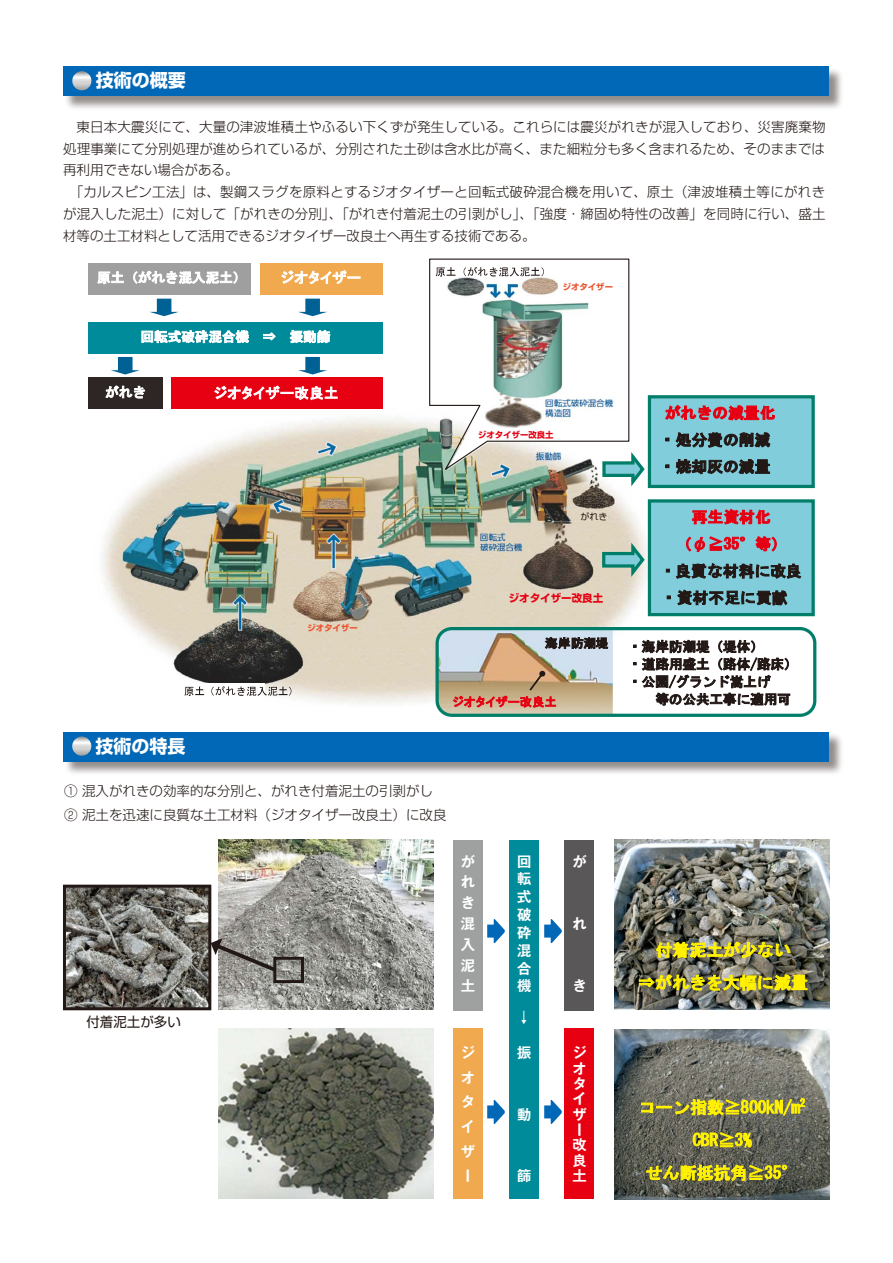
<style>
.page{position:relative;width:893px;height:1263px;background:#fff}
.page>*{position:absolute;margin:0;border:0;box-sizing:border-box;transform-origin:0 0}
.t1{font:700 18px "Shin Go Pro";color:#fff}
.t2{font:700 15px "Gothic MB101 Pro De";color:#fff}
.t3{font:700 14.25px/15.3px "Gothic MB101 Pro De";color:#fff;text-align:justify}
.t4{font:14.25px "MS P Gothic";letter-spacing:.04em;color:#fff}
.t5{font:300 13.5px/21.8px "Shin Go Pro";letter-spacing:.01em;color:#221815}
.t6{font:13.5px "Shin Go Pro";color:#221815}
.t7{font:700 10.5px "Shin Go Pro";color:#e60012}
.t8{font:9px "Shin Go Pro";color:#221815}
.t9{font:700 8.4px "Shin Go Pro";color:#ea5532}
.t10{font:700 8.4px "Shin Go Pro";color:#e60012}
</style>
<div class="page">
<img style="left:88px;top:263px;width:577px;height:443px">
<div style="left:649px;top:397px;width:164px;height:89px;background:#82cddb"></div>
<div style="left:648px;top:395px;width:167px;height:93px;border:3px solid #007e69"></div>
<div style="left:649px;top:501px;width:164px;height:114px;background:#82cddb"></div>
<div style="left:648px;top:499px;width:167px;height:117px;border:3px solid #007e69"></div>
<div style="left:453px;top:841px;width:30px;height:170px;background:#9fa0a0"></div>
<div style="left:453px;top:1028px;width:30px;height:170px;background:#f0a94e"></div>
<div style="left:564px;top:1028px;width:30px;height:170px;background:#e60012"></div>
<div style="left:509px;top:984px;width:29px;height:214px;background:#008b9b"></div>
<div style="left:509px;top:841px;width:29px;height:170px;background:#008b9b"></div>
<div style="left:564px;top:841px;width:30px;height:170px;background:#595757"></div>
<img style="left:63px;top:66px;width:779px;height:42px">
<div style="left:64px;top:66px;width:765px;height:30px;background:#0068b7"></div>
<svg style="left:72px;top:71px;width:19px;height:19px"></svg>
<img style="left:63px;top:732px;width:779px;height:41px">
<div style="left:64px;top:732px;width:765px;height:29px;background:#0068b7"></div>
<svg style="left:72px;top:736px;width:19px;height:20px"></svg>
<img style="left:614px;top:1029px;width:215px;height:170px">
<img style="left:67px;top:889px;width:140px;height:117px">
<div style="left:63px;top:885px;width:148px;height:125px;border:3px solid #221815"></div>
<img style="left:219px;top:839px;width:214px;height:170px">
<div style="left:273px;top:957px;width:31px;height:26px;border:3px solid #221815"></div>
<img style="left:219px;top:1029px;width:214px;height:170px">
<img style="left:614px;top:839px;width:215px;height:170px">
<div style="left:91px;top:329px;width:402px;height:38px;background:#fff"></div>
<div style="left:322px;top:267px;width:119px;height:39px;background:#fff"></div>
<div style="left:204px;top:683px;width:61px;height:20px;background:#fff"></div>
<svg style="left:184px;top:687px;width:20px;height:9px"></svg>
<svg style="left:211px;top:686px;width:80px;height:10px"></svg>
<div style="left:88px;top:263px;width:162px;height:32px;background:#9f9fa0"></div>
<svg style="left:98px;top:272px;width:25px;height:12px"></svg>
<svg style="left:133px;top:271px;width:104px;height:13px"></svg>
<div style="left:260px;top:263px;width:122px;height:31px;background:#f0a94e"></div>
<div style="left:88px;top:322px;width:294px;height:31px;background:#008b9b"></div>
<svg style="left:142px;top:330px;width:107px;height:13px"></svg>
<svg style="left:263px;top:333px;width:12px;height:7px"></svg>
<svg style="left:150px;top:299px;width:29px;height:17px"></svg>
<svg style="left:298px;top:299px;width:29px;height:17px"></svg>
<svg style="left:111px;top:357px;width:29px;height:17px"></svg>
<svg style="left:290px;top:330px;width:40px;height:44px"></svg>
<div style="left:88px;top:377px;width:75px;height:32px;background:#2e2624"></div>
<svg style="left:106px;top:386px;width:39px;height:12px"></svg>
<div style="left:171px;top:377px;width:211px;height:32px;background:#e60012"></div>
<svg style="left:665px;top:405px;width:110px;height:16px"></svg>
<svg style="left:676px;top:432px;width:94px;height:15px"></svg>
<svg style="left:676px;top:459px;width:94px;height:15px"></svg>
<svg style="left:692px;top:509px;width:78px;height:16px"></svg>
<svg style="left:686px;top:537px;width:59px;height:15px"></svg>
<svg style="left:756px;top:536px;width:20px;height:15px"></svg>
<svg style="left:666px;top:569px;width:4px;height:3px"></svg>
<svg style="left:678px;top:590px;width:109px;height:15px"></svg>
<svg style="left:600px;top:543px;width:47px;height:39px;background:#a5c6ba"></svg>
<img style="left:429px;top:258px;width:218px;height:233px">
<img style="left:437px;top:629px;width:176px;height:84px">
<img style="left:439px;top:684px;width:14px;height:20px">
<div style="left:435px;top:627px;width:381px;height:90px;border:3px solid #007e69;border-radius:15px"></div>
<svg style="left:545px;top:637px;width:63px;height:12px"></svg>
<svg style="left:642px;top:640px;width:148px;height:65px"></svg>
<img style="left:656px;top:942px;width:134px;height:16px">
<img style="left:639px;top:974px;width:168px;height:16px">
<svg style="left:641px;top:1098px;width:164px;height:17px;background:#aca637"></svg>
<svg style="left:693px;top:1132px;width:58px;height:15px"></svg>
<svg style="left:646px;top:1165px;width:141px;height:16px;background:#aea727"></svg>
<div style="left:581px;top:512px;width:27px;height:9px;background:#e2d7c2"></div>
<svg style="left:282px;top:270px;width:78px;height:14px"></svg>
<svg style="left:215px;top:386px;width:122px;height:14px"></svg>
<div style="left:561px;top:279px;width:64px;height:14px;background:#fff"></div>
<div style="left:497px;top:428px;width:34px;height:11px;background:#fff"></div>
<svg style="left:453px;top:670px;width:103px;height:37px;background:#c59072"></svg>
<svg style="left:676px;top:563px;width:125px;height:15px"></svg>
<svg style="left:487px;top:1099px;width:18px;height:25px"></svg>
<svg style="left:544px;top:1099px;width:18px;height:25px"></svg>
<svg style="left:487px;top:919px;width:18px;height:24px"></svg>
<svg style="left:544px;top:919px;width:18px;height:24px"></svg>
<svg style="left:211px;top:938px;width:69px;height:37px;background:#8e8b87"></svg>
<p class="t1" style="left:96px;top:66px;width:91px">技術の概要</p>
<p class="t5" style="left:63px;top:114px;width:764px">　東日本大震災にて、大量の津波堆積土やふるい下くずが発生している。これらには震災がれきが混入しており、災害廃棄物処理事業にて分別処理が進められているが、分別された土砂は含水比が高く、また細粒分も多く含まれるため、そのままでは再利用できない場合がある。<br>　「カルスピン工法」は、製鋼スラグを原料とするジオタイザーと回転式破砕混合機を用いて、原土（津波堆積土等にがれきが混入した泥土）に対して「がれきの分別」、「がれき付着泥土の引剥がし」、「強度・締固め特性の改善」を同時に行い、盛土材等の土工材料として活用できるジオタイザー改良土へ再生する技術である。</p>
<p class="t4" style="left:281px;top:270px;width:81px">ジオタイザー</p>
<p class="t4" style="left:214px;top:386px;width:126px">ジオタイザー改良土</p>
<p class="t9" style="left:307px;top:621px;width:52px">ジオタイザー</p>
<p class="t9" style="left:563px;top:280px;width:52px">ジオタイザー</p>
<p class="t10" style="left:478px;top:428px;width:77px">ジオタイザー改良土</p>
<p class="t8" style="left:580px;top:509px;width:28px">がれき</p>
<p class="t7" style="left:509px;top:589px;width:96px">ジオタイザー改良土</p>
<p class="t1" style="left:95px;top:731px;width:92px">技術の特長</p>
<p class="t5" style="left:64px;top:778px;width:384px;line-height:24px">① 混入がれきの効率的な分別と、がれき付着泥土の引剥がし<br>② 泥土を迅速に良質な土工材料（ジオタイザー改良土）に改良</p>
<p class="t6" style="left:86px;top:1011px;width:96px">付着泥土が多い</p>
<p class="t3" style="left:461px;top:849px;width:16px;line-height:20.9px">がれき混入泥土</p>
<p class="t3" style="left:517px;top:850px;width:16px;line-height:17.9px">回転式破砕混合機</p>
<p class="t3" style="left:572px;top:852px;width:16px">が</p>
<p class="t3" style="left:572px;top:914px;width:15px">れ</p>
<p class="t3" style="left:572px;top:976px;width:14px">き</p>
<p class="t2" style="left:516px;top:1005px;width:12px">↓</p>
<p class="t3" style="left:461px;top:1039px;width:16px;line-height:24.6px;text-align:left">ジオタイザー</p>
<p class="t3" style="left:517px;top:1043px;width:15px">振</p>
<p class="t3" style="left:517px;top:1105px;width:15px">動</p>
<p class="t3" style="left:517px;top:1166px;width:15px">篩</p>
<p class="t3" style="left:572px;top:1043px;width:16px;text-align:left">ジオタイザー改良土</p>
</div>
